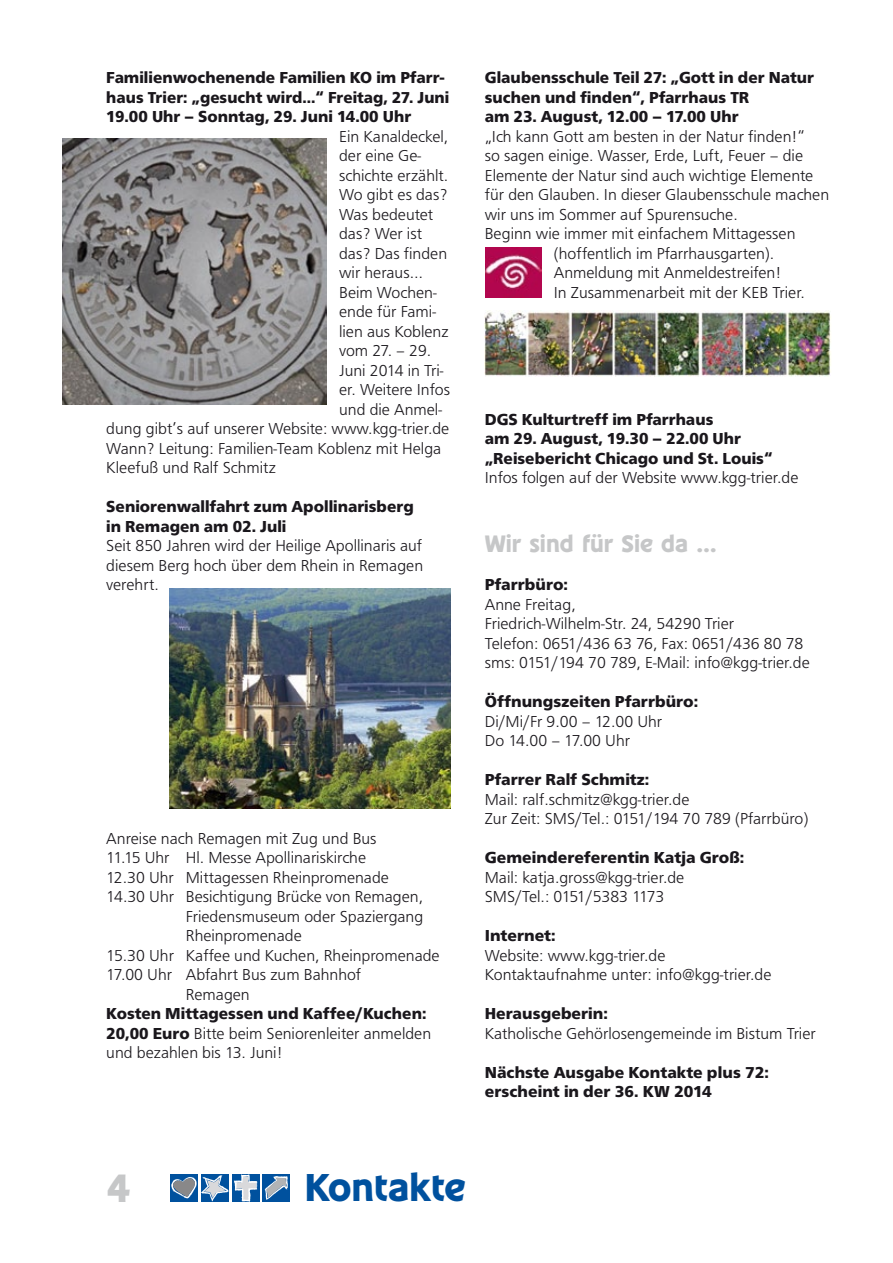
<style>
.page{position:relative;width:893px;height:1263px;background:#fff}
.page>*{position:absolute;margin:0;border:0;box-sizing:border-box;transform-origin:0 0}
.t1{font:41.1px "C794 Deco";color:#c6c7c8;scale:1.1 1}
.t2{font:40.5px "C794 Deco";color:#00519e;scale:1.1 1}
.t3{font:24.75px "C794 Deco";color:#c6c7c8;scale:1.1 1}
.t4{font:300 16.5px/19.5px "Front Page";color:#1a171c}
.t5{font:700 16.5px/19.5px "Front Page";color:#1a171c}
.s1{font-weight:700}
</style>
<div class="page">
<div style="left:170px;top:1174px;width:27px;height:27px;background:#00519e"></div>
<div style="left:232px;top:1174px;width:27px;height:27px;background:#00519e"></div>
<svg style="left:171px;top:1174px;width:87px;height:28px"></svg>
<div style="left:263px;top:1174px;width:27px;height:27px;background:#00519e"></div>
<svg style="left:265px;top:1176px;width:23px;height:24px"></svg>
<img style="left:170px;top:588px;width:281px;height:220px">
<img style="left:63px;top:139px;width:263px;height:266px">
<img style="left:485px;top:248px;width:56px;height:49px">
<img style="left:485px;top:310px;width:346px;height:66px">
<p class="t5" style="left:106px;top:68px;width:344px">Familienwochenende Familien KO im Pfarr&shy;haus Trier: „gesucht wird…“ Freitag, 27. Juni<br>19.00 Uhr – Sonntag, 29. Juni 14.00 Uhr</p>
<p class="t4" style="left:339px;top:127px;width:111px">Ein Kanaldeckel,</p>
<p class="t4" style="left:339px;top:146px;width:83px">der eine Ge-</p>
<p class="t4" style="left:339px;top:166px;width:111px">schichte erzählt.</p>
<p class="t4" style="left:339px;top:185px;width:110px">Wo gibt es das?</p>
<p class="t4" style="left:339px;top:205px;width:96px">Was bedeutet</p>
<p class="t4" style="left:339px;top:224px;width:84px">das? Wer ist</p>
<p class="t4" style="left:339px;top:244px;width:110px">das? Das finden</p>
<p class="t4" style="left:339px;top:263px;width:85px">wir heraus…</p>
<p class="t4" style="left:339px;top:283px;width:99px">Beim Wochen-</p>
<p class="t4" style="left:339px;top:302px;width:98px">ende für Fami-</p>
<p class="t4" style="left:339px;top:322px;width:111px">lien aus Koblenz</p>
<p class="t4" style="left:339px;top:341px;width:94px">vom 27. – 29.</p>
<p class="t4" style="left:339px;top:361px;width:106px">Juni 2014 in Tri-</p>
<p class="t4" style="left:339px;top:380px;width:112px">er. Weitere Infos</p>
<p class="t4" style="left:339px;top:400px;width:104px">und die Anmel-</p>
<p class="t4" style="left:106px;top:419px;width:345px">dung gibt’s auf unserer Website: www.kgg-trier.de</p>
<p class="t4" style="left:106px;top:439px;width:336px">Wann? Leitung: Familien-Team Koblenz mit Helga</p>
<p class="t4" style="left:106px;top:458px;width:171px">Kleefuß und Ralf Schmitz</p>
<p class="t5" style="left:106px;top:497px;width:309px">Seniorenwallfahrt zum Apollinarisberg in Remagen am 02. Juli</p>
<p class="t4" style="left:106px;top:536px;width:318px;text-align:justify">Seit 850 Jahren wird der Heilige Apollinaris auf diesem Berg hoch über dem Rhein in Remagen verehrt.</p>
<p class="t4" style="left:106px;top:829px;width:272px">Anreise nach Remagen mit Zug und Bus</p>
<p class="t4" style="left:106px;top:848px;width:261px">11.15 Uhr Hl. Messe Apollinariskirche</p>
<p class="t4" style="left:106px;top:868px;width:284px">12.30 Uhr Mittagessen Rheinpromenade</p>
<p class="t4" style="left:106px;top:887px;width:318px">14.30 Uhr Besichtigung Brücke von Remagen,</p>
<p class="t4" style="left:186px;top:907px;width:239px">Friedensmuseum oder Spaziergang</p>
<p class="t4" style="left:186px;top:926px;width:117px">Rheinpromenade</p>
<p class="t4" style="left:106px;top:946px;width:335px">15.30 Uhr Kaffee und Kuchen, Rheinpromenade</p>
<p class="t4" style="left:106px;top:965px;width:256px">17.00 Uhr Abfahrt Bus zum Bahnhof</p>
<p class="t4" style="left:186px;top:985px;width:65px">Remagen</p>
<p class="t4" style="left:106px;top:1004px;width:326px"><span class="s1">Kosten Mittagessen und Kaffee/Kuchen:<br>20,00 Euro</span> Bitte beim Seniorenleiter anmelden und bezahlen bis 13. Juni!</p>
<p class="t5" style="left:485px;top:68px;width:331px">Glaubensschule Teil 27: „Gott in der Natur suchen und finden“, Pfarrhaus TR<br>am 23. August, 12.00 – 17.00 Uhr</p>
<p class="t4" style="left:485px;top:127px;width:321px">„Ich kann Gott am besten in der Natur finden!“</p>
<p class="t4" style="left:485px;top:146px;width:320px">so sagen einige. Wasser, Erde, Luft, Feuer – die</p>
<p class="t4" style="left:485px;top:166px;width:330px">Elemente der Natur sind auch wichtige Elemente</p>
<p class="t4" style="left:485px;top:185px;width:346px">für den Glauben. In dieser Glaubensschule machen</p>
<p class="t4" style="left:485px;top:205px;width:254px">wir uns im Sommer auf Spurensuche.</p>
<p class="t4" style="left:485px;top:224px;width:312px">Beginn wie immer mit einfachem Mittagessen</p>
<p class="t4" style="left:554px;top:244px;width:222px">(hoffentlich im Pfarrhausgarten).</p>
<p class="t4" style="left:554px;top:263px;width:229px">Anmeldung mit Anmeldestreifen!</p>
<p class="t4" style="left:554px;top:283px;width:253px">In Zusammenarbeit mit der KEB Trier.</p>
<p class="t5" style="left:485px;top:409px;width:289px">DGS Kulturtreff im Pfarrhaus<br>am 29. August, 19.30 – 22.00 Uhr „Reisebericht Chicago und St. Louis“</p>
<p class="t4" style="left:485px;top:468px;width:315px">Infos folgen auf der Website www.kgg-trier.de</p>
<h3 class="t3" style="left:485px;top:530px;width:212px">Wir sind für Sie da …</h3>
<p class="t5" style="left:485px;top:575px;width:85px">Pfarrbüro:</p>
<p class="t4" style="left:485px;top:595px;width:327px">Anne Freitag,<br>Friedrich-Wilhelm-Str. 24, 54290 Trier<br>Telefon: 0651/436 63 76, Fax: 0651/436 80 78 sms: 0151/194 70 789, E-Mail: info@kgg-trier.de</p>
<p class="t5" style="left:485px;top:692px;width:215px">Öffnungszeiten Pfarrbüro:</p>
<p class="t4" style="left:485px;top:712px;width:179px">Di/Mi/Fr 9.00 – 12.00 Uhr<br>Do 14.00 – 17.00 Uhr</p>
<p class="t5" style="left:485px;top:770px;width:166px">Pfarrer Ralf Schmitz:</p>
<p class="t4" style="left:485px;top:790px;width:325px">Mail: ralf.schmitz@kgg-trier.de<br>Zur Zeit: SMS/Tel.: 0151/194 70 789 (Pfarrbüro)</p>
<p class="t5" style="left:485px;top:848px;width:261px">Gemeindereferentin Katja Groß:</p>
<p class="t4" style="left:485px;top:868px;width:201px">Mail: katja.gross@kgg-trier.de<br>SMS/Tel.: 0151/5383 1173</p>
<p class="t5" style="left:485px;top:926px;width:72px">Internet:</p>
<p class="t4" style="left:485px;top:946px;width:288px">Website: www.kgg-trier.de<br>Kontaktaufnahme unter: info@kgg-trier.de</p>
<p class="t5" style="left:485px;top:1004px;width:125px">Herausgeberin:</p>
<p class="t4" style="left:485px;top:1024px;width:333px">Katholische Gehörlosengemeinde im Bistum Trier</p>
<p class="t5" style="left:485px;top:1063px;width:286px">Nächste Ausgabe Kontakte plus 72: erscheint in der 36. KW 2014</p>
<h1 class="t1" style="left:106px;top:1165px;width:23px">4</h1>
<h2 class="t2" style="left:305px;top:1165px;width:148px">Kontakte</h2>
</div>
